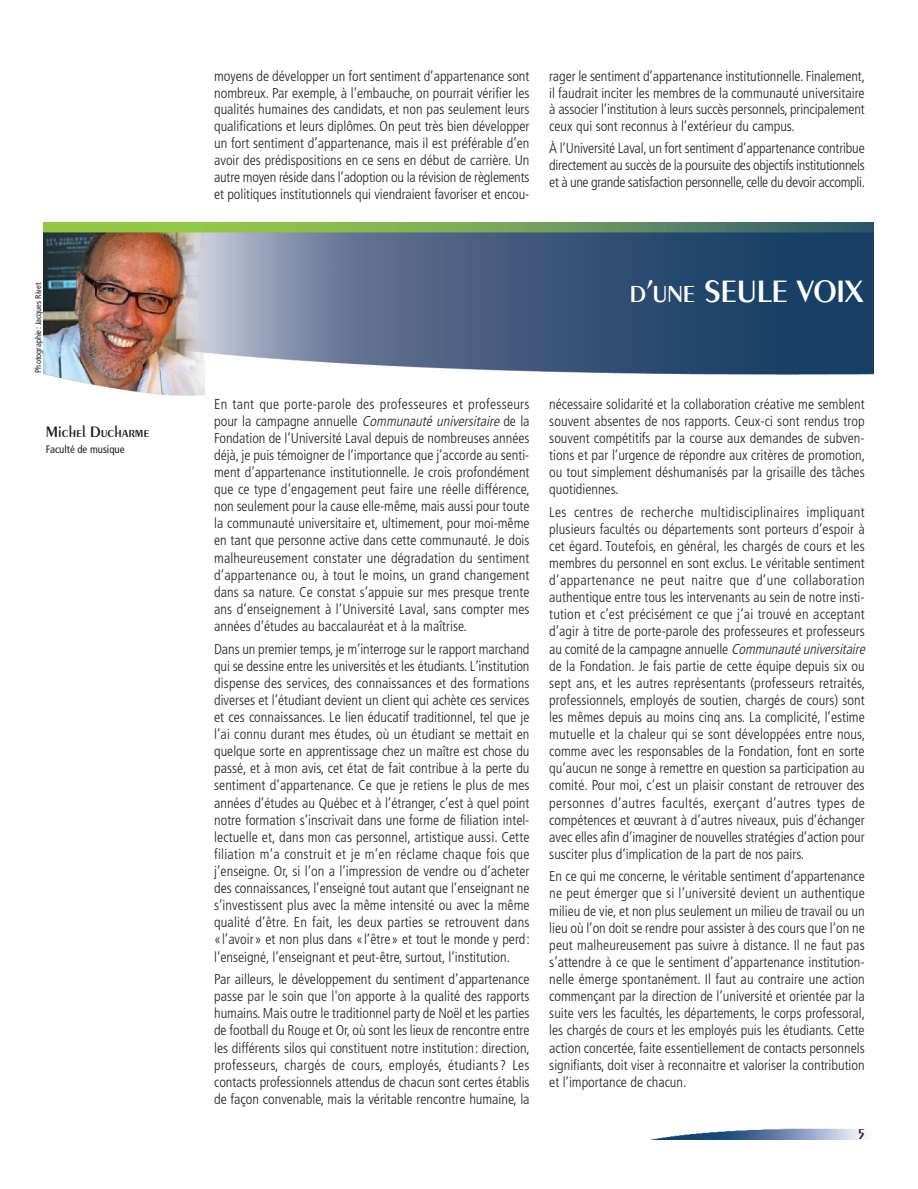
<style>
.page{position:relative;width:918px;height:1189px;background:#fff}
.page>*{position:absolute;margin:0;border:0;box-sizing:border-box;transform-origin:0 0}
.t1{font:600 33px "Peignot";letter-spacing:-.01em;color:#fff}
.t2{font:600 16.2px "Peignot";color:#231f20}
.t3{font:600 15px "Peignot";color:#231f20}
.t4{font:300 condensed 14.25px/17.1px "Frutiger";color:#231f20;text-align:justify}
.t5{font:condensed 10.8px "Frutiger";color:#231f20}
.t6{font:condensed 8.4px "Frutiger";color:#231f20}
.s1{font-size:24.75px}
.s2{font-style:italic}
</style>
<div class="page">
<img style="left:654px;top:1128px;width:212px;height:11px">
<img style="left:44px;top:223px;width:829px;height:173px">
<p class="t6" style="left:35px;top:372px;width:91px;rotate:-90deg">Photographie: Jacques Rivet</p>
<p class="t2" style="left:46px;top:426px;width:105px">Michel Ducharme</p>
<p class="t5" style="left:46px;top:445px;width:80px">Faculté de musique</p>
<p class="t4" style="left:214px;top:69px;width:317px">moyens de développer un fort sentiment d’appartenance sont nombreux. Par exemple, à l’embauche, on pourrait vérifier les qualités humaines des candidats, et non pas seulement leurs qualifications et leurs diplômes. On peut très bien développer un fort sentiment d’appartenance, mais il est préférable d’en avoir des prédispositions en ce sens en début de carrière. Un autre moyen réside dans l’adoption ou la révision de règlements et politiques institutionnels qui viendraient favoriser et encou-</p>
<p class="t4" style="left:549px;top:69px;width:317px">rager le sentiment d’appartenance institutionnelle. Finalement, il faudrait inciter les membres de la communauté universitaire à associer l’institution à leurs succès personnels, principalement ceux qui sont reconnus à l’extérieur du campus.</p>
<p class="t4" style="left:549px;top:141px;width:317px">À l’Université Laval, un fort sentiment d’appartenance contribue directement au succès de la poursuite des objectifs institutionnels et à une grande satisfaction personnelle, celle du devoir accompli.</p>
<h1 class="t1" style="left:630px;top:278px;width:235px"><span class="s1">D</span>’<span class="s1">UNE</span> SEULE VOIX</h1>
<p class="t4" style="left:214px;top:396px;width:317px">En tant que porte-parole des professeures et professeurs pour la campagne annuelle <span class="s2">Communauté universitaire</span> de la Fondation de l’Université Laval depuis de nombreuses années déjà, je puis témoigner de l’importance que j’accorde au senti&shy;ment d’appartenance institutionnelle. Je crois profondément que ce type d’engagement peut faire une réelle différence, non seulement pour la cause elle-même, mais aussi pour toute la communauté universitaire et, ultimement, pour moi-même en tant que personne active dans cette communauté. Je dois malheureusement constater une dégradation du sentiment d’appartenance ou, à tout le moins, un grand changement dans sa nature. Ce constat s’appuie sur mes presque trente ans d’enseignement à l’Université Laval, sans compter mes années d’études au baccalauréat et à la maîtrise.</p>
<p class="t4" style="left:214px;top:641px;width:317px">Dans un premier temps, je m’interroge sur le rapport marchand qui se dessine entre les universités et les étudiants. L’institution dispense des services, des connaissances et des formations diverses et l’étudiant devient un client qui achète ces services et ces connaissances. Le lien éducatif traditionnel, tel que je l’ai connu durant mes études, où un étudiant se mettait en quelque sorte en apprentissage chez un maître est chose du passé, et à mon avis, cet état de fait contribue à la perte du sentiment d’appartenance. Ce que je retiens le plus de mes années d’études au Québec et à l’étranger, c’est à quel point notre formation s’inscrivait dans une forme de filiation intel&shy;lectuelle et, dans mon cas personnel, artistique aussi. Cette filiation m’a construit et je m’en réclame chaque fois que j’enseigne. Or, si l’on a l’impression de vendre ou d’acheter des connaissances, l’enseigné tout autant que l’enseignant ne s’investissent plus avec la même intensité ou avec la même qualité d’être. En fait, les deux parties se retrouvent dans «l’avoir» et non plus dans «l’être» et tout le monde y perd: l’enseigné, l’enseignant et peut-être, surtout, l’institution.</p>
<p class="t4" style="left:214px;top:971px;width:317px">Par ailleurs, le développement du sentiment d’appartenance passe par le soin que l'on apporte à la qualité des rapports humains. Mais outre le traditionnel party de Noël et les parties de football du Rouge et Or, où sont les lieux de rencontre entre les différents silos qui constituent notre institution: direction, professeurs, chargés de cours, employés, étudiants? Les contacts professionnels attendus de chacun sont certes établis de façon convenable, mais la véritable rencontre humaine, la</p>
<p class="t4" style="left:549px;top:396px;width:317px">nécessaire solidarité et la collaboration créative me semblent souvent absentes de nos rapports. Ceux-ci sont rendus trop souvent compétitifs par la course aux demandes de subven&shy;tions et par l’urgence de répondre aux critères de promotion, ou tout simplement déshumanisés par la grisaille des tâches quotidiennes.</p>
<p class="t4" style="left:549px;top:504px;width:320px;text-align:left">Les centres de recherche multidisciplinaires impliquant plusieurs facultés ou départements sont porteurs d’espoir à cet égard. Toutefois, en général, les chargés de cours et les membres du personnel en sont exclus. Le véritable sentiment d’appartenance ne peut naitre que d’une collaboration authentique entre tous les intervenants au sein de notre insti&shy;tution et c’est précisément ce que j’ai trouvé en acceptant d’agir à titre de porte-parole des professeures et professeurs au comité de la campagne annuelle <span class="s2">Communauté universitaire </span>de la Fondation. Je fais partie de cette équipe depuis six ou sept ans, et les autres représentants (professeurs retraités, professionnels, employés de soutien, chargés de cours) sont les mêmes depuis au moins cinq ans. La complicité, l’estime mutuelle et la chaleur qui se sont développées entre nous, comme avec les responsables de la Fondation, font en sorte qu’aucun ne songe à remettre en question sa participation au comité. Pour moi, c’est un plaisir constant de retrouver des personnes d’autres facultés, exerçant d’autres types de compétences et œuvrant à d’autres niveaux, puis d’échanger avec elles afin d’imaginer de nouvelles stratégies d’action pour susciter plus d’implication de la part de nos pairs.</p>
<p class="t4" style="left:549px;top:868px;width:317px">En ce qui me concerne, le véritable sentiment d’appartenance ne peut émerger que si l’université devient un authentique milieu de vie, et non plus seulement un milieu de travail ou un lieu où l’on doit se rendre pour assister à des cours que l’on ne peut malheureusement pas suivre à distance. Il ne faut pas s’attendre à ce que le sentiment d’appartenance institution&shy;nelle émerge spontanément. Il faut au contraire une action commençant par la direction de l’université et orientée par la suite vers les facultés, les départements, le corps professoral, les chargés de cours et les employés puis les étudiants. Cette action concertée, faite essentiellement de contacts personnels signifiants, doit viser à reconnaitre et valoriser la contribution et l’importance de chacun.</p>
<p class="t3" style="left:857px;top:1127px;width:10px">5</p>
</div>
